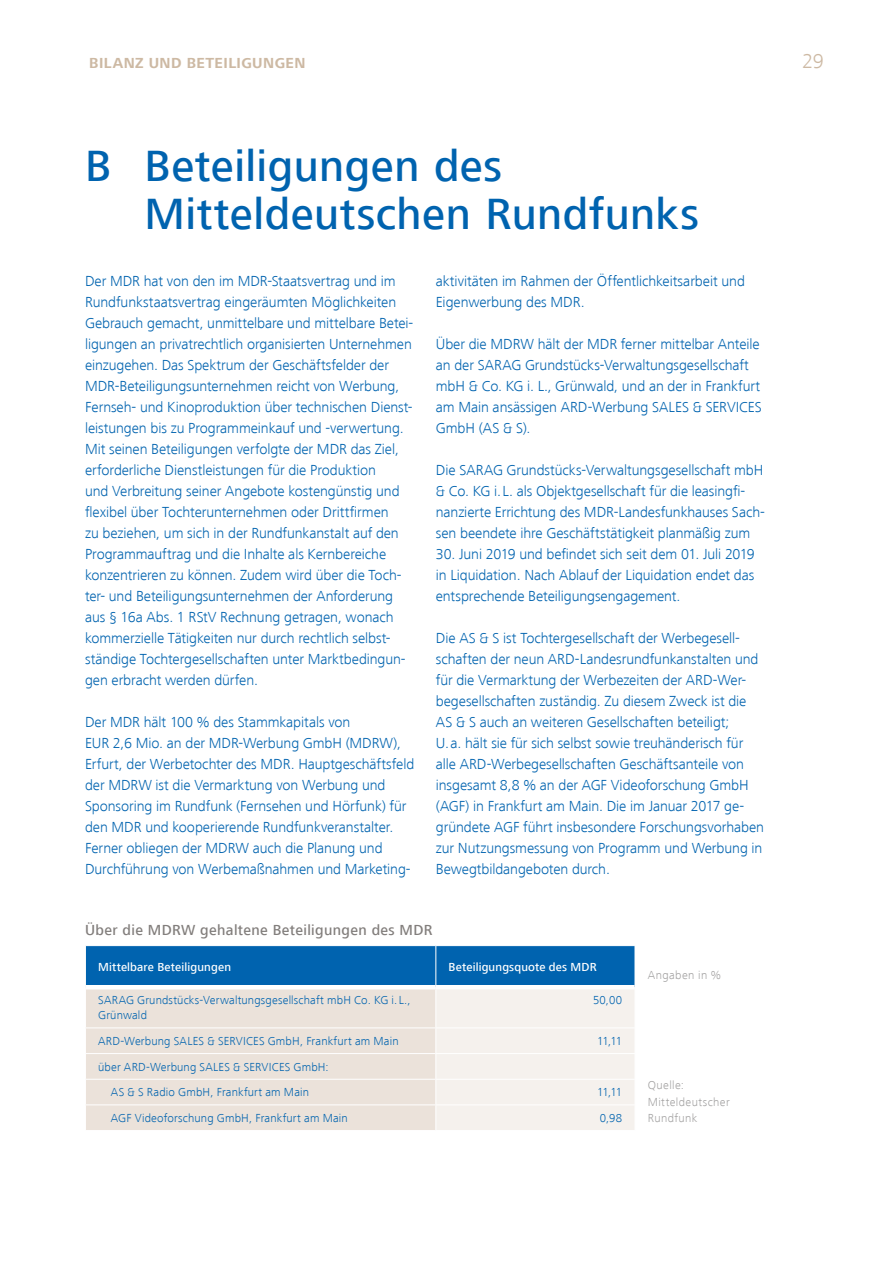
<style>
.page{position:relative;width:893px;height:1263px;background:#fff}
.page>*{position:absolute;margin:0;border:0;box-sizing:border-box;transform-origin:0 0}
.t1{font:500 45px/48px "Frutiger Next LT";letter-spacing:.01em;color:#0063af}
.t2{font:300 21px "Frutiger Next LT";color:#cdb9a3}
.t3{font:300 15px/21px "Frutiger Next LT";letter-spacing:-.005em;color:#0063af}
.t4{font:500 15px "Frutiger Next LT";letter-spacing:.025em;color:#827e7c}
.t5{font:700 15px "Frutiger Next LT";color:#cdb9a3}
.t6{font:300 12px/15px "Frutiger Next LT";letter-spacing:.015em;color:#0063af}
.t7{font:500 12px "Frutiger Next LT";letter-spacing:.015em;color:#fff}
.t8{font:300 12px/16.5px "Frutiger Next LT";letter-spacing:.035em;color:#a3a2a2}
</style>
<div class="page">
<svg style="left:85px;top:945px;width:550px;height:185px;background:#bccbd7"></svg>
<hr style="left:86px;top:985px;width:350px;height:4px;background:#fff">
<hr style="left:436px;top:985px;width:199px;height:4px;background:#fff">
<p class="t5" style="left:89px;top:55px;width:20px">BILANZ</p>
<p class="t5" style="left:149px;top:55px;width:12px">UND</p>
<p class="t5" style="left:187px;top:55px;width:20px">BETEILIGUNGEN</p>
<h2 class="t2" style="left:802px;top:49px;width:23px">29</h2>
<h1 class="t1" style="left:145px;top:142px;width:556px;text-indent:-60px">B Beteiligungen des<br>Mitteldeutschen Rundfunks</h1>
<p class="t3" style="left:85px;top:270px;width:330px">Der MDR hat von den im MDR-Staatsvertrag und im Rundfunkstaatsvertrag eingeräumten Möglichkeiten Gebrauch gemacht, unmittelbare und mittelbare Betei&shy;ligungen an privatrechtlich organisierten Unternehmen einzugehen. Das Spektrum der Geschäftsfelder der MDR-Beteiligungsunternehmen reicht von Werbung, Fernseh- und Kinoproduktion über technischen Dienst&shy;leistungen bis zu Programmeinkauf und -verwertung.<br>Mit seinen Beteiligungen verfolgte der MDR das Ziel, erforderliche Dienstleistungen für die Produktion<br>und Verbreitung seiner Angebote kostengünstig und flexibel über Tochterunternehmen oder Drittfirmen<br>zu beziehen, um sich in der Rundfunkanstalt auf den Programmauftrag und die Inhalte als Kernbereiche konzentrieren zu können. Zudem wird über die Toch&shy;ter- und Beteiligungsunternehmen der Anforderung aus § 16a Abs. 1 RStV Rechnung getragen, wonach kommerzielle Tätigkeiten nur durch rechtlich selbst&shy;ständige Tochtergesellschaften unter Marktbedingun&shy;gen erbracht werden dürfen.</p>
<p class="t3" style="left:85px;top:711px;width:331px">Der MDR hält 100 % des Stammkapitals von<br>EUR 2,6 Mio. an der MDR-Werbung GmbH (MDRW), Erfurt, der Werbetochter des MDR. Hauptgeschäftsfeld der MDRW ist die Vermarktung von Werbung und Sponsoring im Rundfunk (Fernsehen und Hörfunk) für den MDR und kooperierende Rundfunkveranstalter.<br>Ferner obliegen der MDRW auch die Planung und Durchführung von Werbemaßnahmen und Marketing-</p>
<p class="t3" style="left:436px;top:270px;width:311px">aktivitäten im Rahmen der Öffentlichkeitsarbeit und<br>Eigenwerbung des MDR.</p>
<p class="t3" style="left:436px;top:333px;width:328px">Über die MDRW hält der MDR ferner mittelbar Anteile an der SARAG Grundstücks-Verwaltungsgesellschaft mbH &amp; Co. KG i. L., Grünwald, und an der in Frankfurt am Main ansässigen ARD-Werbung SALES &amp; SERVICES GmbH (AS &amp; S).</p>
<p class="t3" style="left:436px;top:459px;width:331px">Die SARAG Grundstücks-Verwaltungsgesellschaft mbH &amp; Co. KG i.L. als Objektgesellschaft für die leasingfi&shy;nanzierte Errichtung des MDR-Landesfunkhauses Sach&shy;sen beendete ihre Geschäftstätigkeit planmäßig zum</p>
<p class="t3" style="left:436px;top:543px;width:320px;text-align:justify">30. Juni 2019 und befindet sich seit dem 01. Juli 2019 in Liquidation. Nach Ablauf der Liquidation endet das entsprechende Beteiligungsengagement.</p>
<p class="t3" style="left:436px;top:627px;width:330px">Die AS &amp; S ist Tochtergesellschaft der Werbegesell&shy;schaften der neun ARD-Landesrundfunkanstalten und für die Vermarktung der Werbezeiten der ARD-Wer&shy;begesellschaften zuständig. Zu diesem Zweck ist die AS &amp; S auch an weiteren Gesellschaften beteiligt;<br>U. a. hält sie für sich selbst sowie treuhänderisch für alle ARD-Werbegesellschaften Geschäftsanteile von insgesamt 8,8 % an der AGF Videoforschung GmbH (AGF) in Frankfurt am Main. Die im Januar 2017 ge&shy;gründete AGF führt insbesondere Forschungsvorhaben zur Nutzungsmessung von Programm und Werbung in Bewegtbildangeboten durch.</p>
<p class="t4" style="left:85px;top:922px;width:349px">Über die MDRW gehaltene Beteiligungen des MDR</p>
<p class="t7" style="left:98px;top:960px;width:134px">Mittelbare Beteiligungen</p>
<p class="t7" style="left:449px;top:960px;width:150px">Beteiligungsquote des MDR</p>
<p class="t6" style="left:98px;top:993px;width:314px">SARAG Grundstücks-Verwaltungsgesellschaft mbH Co. KG i. L.,<br>Grünwald</p>
<p class="t6" style="left:593px;top:993px;width:31px">50,00</p>
<p class="t6" style="left:98px;top:1033px;width:302px">ARD-Werbung SALES &amp; SERVICES GmbH, Frankfurt am Main</p>
<p class="t6" style="left:597px;top:1033px;width:27px">11,11</p>
<p class="t6" style="left:98px;top:1054px;width:232px;line-height:25.7px;text-align:center">über ARD-Werbung SALES &amp; SERVICES GmbH:<br>AS &amp; S Radio GmbH, Frankfurt am Main</p>
<p class="t6" style="left:597px;top:1085px;width:27px">11,11</p>
<p class="t6" style="left:111px;top:1110px;width:238px">AGF Videoforschung GmbH, Frankfurt am Main</p>
<p class="t6" style="left:600px;top:1110px;width:24px">0,98</p>
<p class="t8" style="left:648px;top:966px;width:75px">Angaben in %</p>
<p class="t8" style="left:648px;top:1077px;width:84px">Quelle:<br>Mitteldeutscher<br>Rundfunk</p>
</div>
